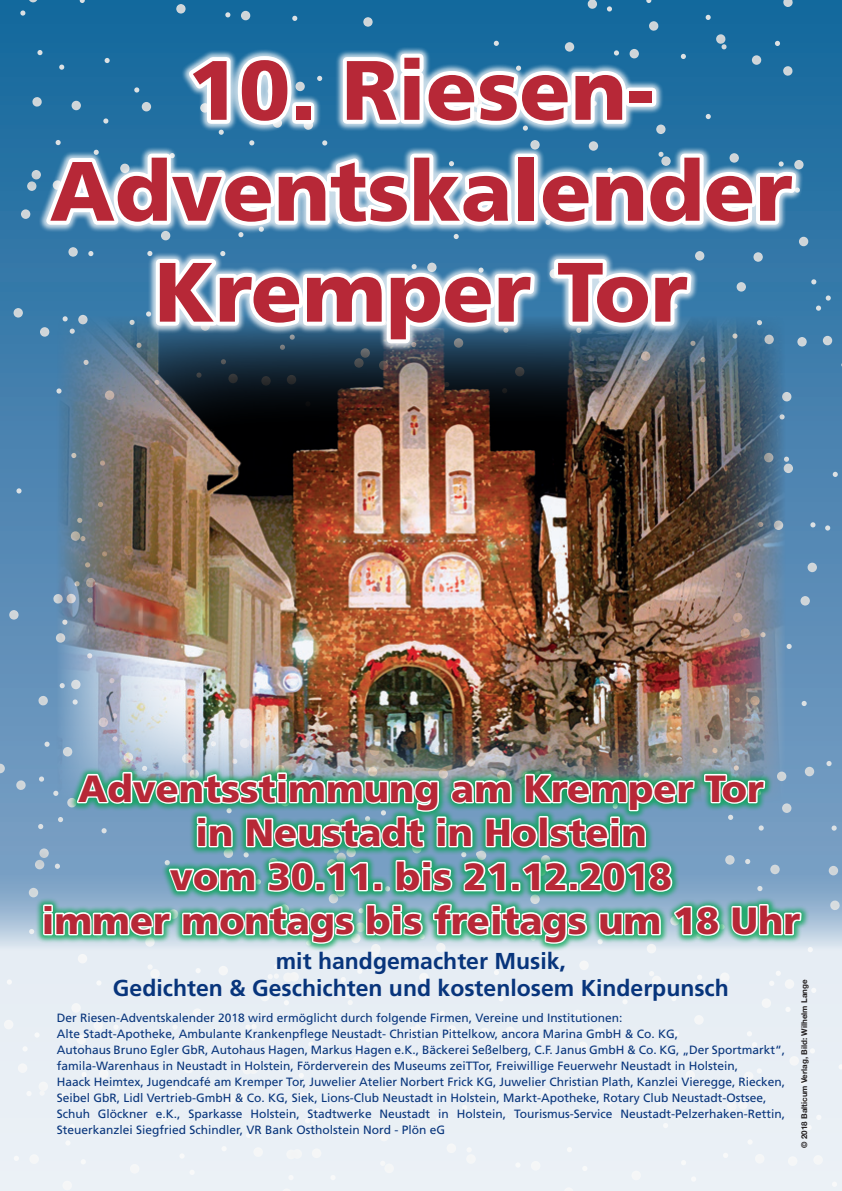
<style>
.page{position:relative;width:842px;height:1191px;background:#fff}
.page>*{position:absolute;margin:0;border:0;box-sizing:border-box;transform-origin:0 0}
.t1{font:900 84.1px/100.9px "Frutiger LT Std";color:#b72837;text-align:center}
.t2{font:900 37.8px/44px "Frutiger LT Std";color:#b72837;text-align:center}
.t3{font:700 23px/27.6px "Frutiger LT Std";color:#08357c;text-align:center}
.t4{font:12px/16px "Frutiger LT Std";color:#08357c}
.t5{font:700 8px "Helvetica Neue LT Std";color:#231f20}
</style>
<div class="page">
<div style="left:0;top:0;width:842px;height:1191px;background:#fff;opacity:.75"></div>
<div style="left:0;top:864px;width:842px;height:327px;background:#e9eff5"></div>
<img style="left:57px;top:351px;width:728px;height:413px">
<div style="left:38px;top:46px;width:766px;height:305px;background:#fff;opacity:.75"></div>
<svg style="left:339px;top:41px;width:237px;height:90px"></svg>
<svg style="left:567px;top:67px;width:63px;height:61px"></svg>
<div style="left:625px;top:88px;width:31px;height:19px;border:8px solid #fff"></div>
<svg style="left:32px;top:50px;width:485px;height:189px"></svg>
<div style="left:515px;top:154px;width:23px;height:71px;border:8px solid #fff"></div>
<svg style="left:535px;top:150px;width:225px;height:80px"></svg>
<svg style="left:752px;top:161px;width:49px;height:68px"></svg>
<svg style="left:129px;top:251px;width:319px;height:99px"></svg>
<svg style="left:437px;top:267px;width:103px;height:66px"></svg>
<svg style="left:550px;top:255px;width:146px;height:78px"></svg>
<div style="left:35px;top:764px;width:774px;height:187px;background:#00a54f;opacity:.75"></div>
<svg style="left:629px;top:765px;width:138px;height:84px"></svg>
<svg style="left:629px;top:860px;width:45px;height:33px"></svg>
<img style="left:16px;top:736px;width:613px;height:209px">
<svg style="left:391px;top:903px;width:34px;height:36px"></svg>
<svg style="left:431px;top:902px;width:158px;height:43px"></svg>
<svg style="left:597px;top:910px;width:65px;height:34px"></svg>
<svg style="left:671px;top:904px;width:53px;height:34px"></svg>
<svg style="left:730px;top:902px;width:73px;height:35px"></svg>
<h1 class="t1" style="left:50px;top:40px;width:744px">10. Riesen-<br>Adventskalender<br>Kremper Tor</h1>
<h2 class="t2" style="left:42px;top:766px;width:760px">Adventsstimmung am Kremper Tor<br>in Neustadt in Holstein<br>vom 30.11. bis 21.12.2018<br>immer montags bis freitags um 18 Uhr</h2>
<h3 class="t3" style="left:113px;top:947px;width:617px">mit handgemachter Musik,<br>Gedichten &amp; Geschichten und kostenlosem Kinderpunsch</h3>
<p class="t4" style="left:57px;top:1010px;width:730px">Der Riesen-Adventskalender 2018 wird ermöglicht durch folgende Firmen, Vereine und Institutionen:<br>Alte Stadt-Apotheke, Ambulante Krankenpflege Neustadt- Christian Pittelkow, ancora Marina GmbH &amp; Co. KG,<br>Autohaus Bruno Egler GbR, Autohaus Hagen, Markus Hagen e.K., Bäckerei Seßelberg, C.F. Janus GmbH &amp; Co. KG, „Der Sportmarkt“, famila-Warenhaus in Neustadt in Holstein, Förderverein des Museums zeiTTor, Freiwillige Feuerwehr Neustadt in Holstein,<br>Haack Heimtex, Jugendcafé am Kremper Tor, Juwelier Atelier Norbert Frick KG, Juwelier Christian Plath, Kanzlei Vieregge, Riecken, Seibel GbR, Lidl Vertrieb-GmbH &amp; Co. KG, Siek, Lions-Club Neustadt in Holstein, Markt-Apotheke, Rotary Club Neustadt-Ostsee, Schuh Glöckner e.K., Sparkasse Holstein, Stadtwerke Neustadt in Holstein, Tourismus-Service Neustadt-Pelzerhaken-Rettin, Steuerkanzlei Siegfried Schindler, VR Bank Ostholstein Nord - Plön eG</p>
<p class="t5" style="left:799px;top:1147px;width:170px;rotate:-90deg">© 2018 Balticum Verlag, Bild: Wilhelm Lange</p>
</div>
